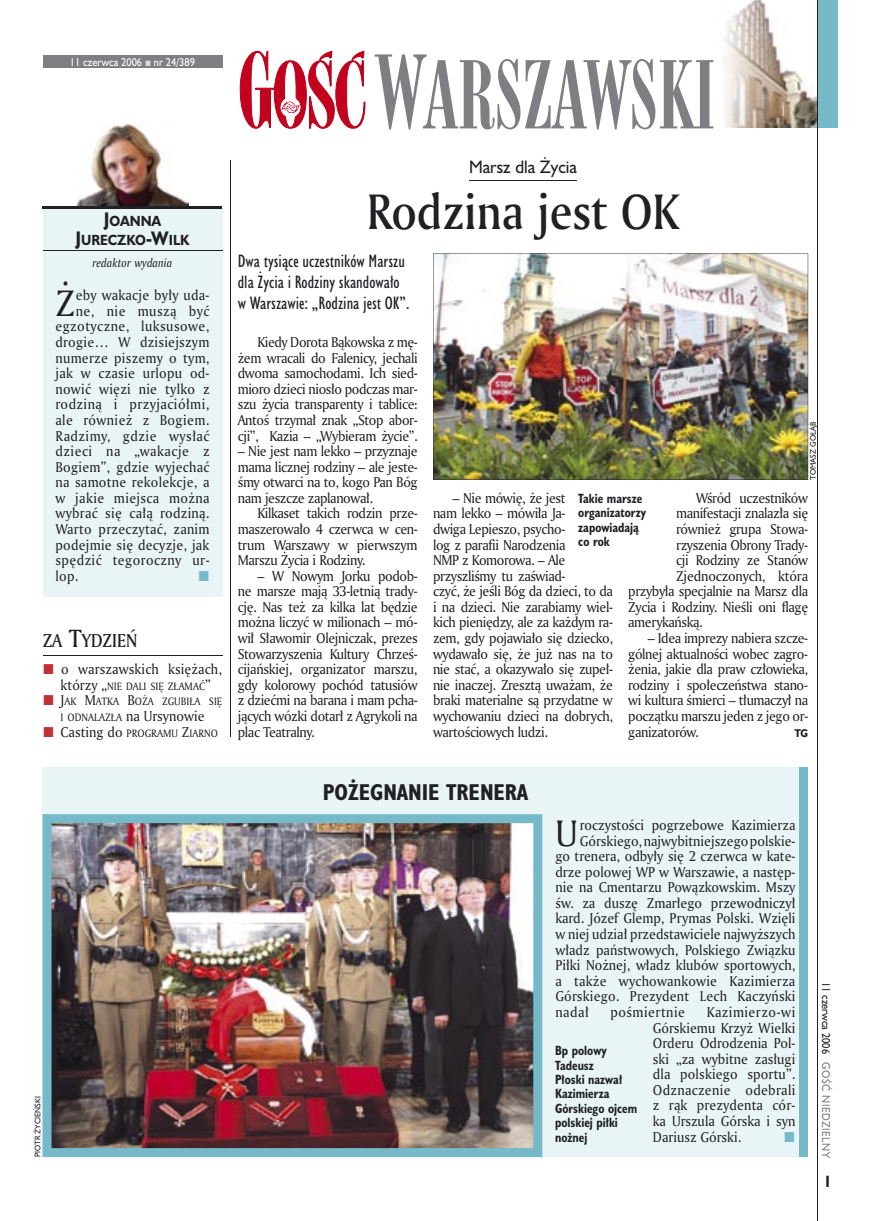
<style>
.page{position:relative;width:872px;height:1221px;background:#fff}
.page>*{position:absolute;margin:0;border:0;box-sizing:border-box;transform-origin:0 0}
.t1{font:90px "Modern 735 PL";letter-spacing:.01em;color:#7f7e83;scale:.9 1}
.t2{font:48px "Amerigo Md PL";color:#212125;scale:.9 1}
.t3{font:35.55px "Amerigo PL";color:#212125;scale:.94 1}
.t4{font:700 21px "Humanst 521 Cn PL";color:#212125}
.t5{font:18px "Amerigo Md PL";color:#212125;scale:.9 1}
.t6{font:16.5px/21px "Humanst 521 Cn PL";color:#212125}
.t7{font:16.5px "Humanst 521 PL";color:#212125;scale:.94 1}
.t8{font:700 15px "Humanst 521 Cn PL";color:#212125;scale:.94 1}
.t9{font:13.8px/15.6px "Amerigo PL";color:#212125;text-align:justify;scale:.94 1}
.t10{font:13.8px/15.6px "Amerigo PL";letter-spacing:-.03em;color:#212125;scale:.94 1}
.t11{font:13.8px "Amerigo PL";letter-spacing:.02em;color:#212125;scale:.94 1}
.t12{font:13.8px "Amerigo PL";letter-spacing:.035em;color:#212125;scale:.94 1}
.t13{font:13.8px "Amerigo PL";letter-spacing:.03em;color:#212125;scale:.94 1}
.t14{font:13.8px "Amerigo PL";letter-spacing:-.025em;color:#212125;scale:.94 1}
.t15{font:13.8px "Amerigo PL";letter-spacing:.04em;color:#212125;scale:.94 1}
.t16{font:700 13.5px/19.5px "Humanst 521 PL";color:#212125;text-align:center;scale:.9 1}
.t17{font:700 12.3px/14.4px "Humanst 521 Cn PL";color:#212125;scale:.94 1}
.t18{font:italic 11.7px "Amerigo PL";color:#212125;scale:.94 1}
.t19{font:10.5px "Humanst 521 PL";color:#fff;scale:.9 1}
.t20{font:10.5px "Humanst 521 PL";letter-spacing:.05em;color:#7f7e83;scale:.9 1}
.t21{font:10.5px "Humanst 521 PL";color:#212125;scale:.9 1}
.t22{font:10.35px/15.6px "Amerigo PL";color:#212125;scale:.94 1}
.t23{font:700 10.35px "Humanst 521 PL";color:#212125;scale:.9 1}
.t24{font:7.5px "Humanst 521 PL";color:#212125;scale:.94 1}
.s1{font-size:18px}
.s2{font-size:24px}
.s3{font-size:13.8px}
.s4{font-size:10.35px}
.s5{font-size:97.5px}
</style>
<div class="page">
<div style="left:43px;top:207px;width:179px;height:389px;background:#e9f4f6"></div>
<hr style="left:230px;top:160px;width:1px;height:576px;background:#212125">
<img style="left:724px;top:0;width:93px;height:128px">
<svg style="left:240px;top:51px;width:125px;height:78px"></svg>
<div style="left:43px;top:55px;width:179px;height:13px;background:#7f7e83"></div>
<div style="left:818px;top:0;width:19px;height:128px;background:#76baca"></div>
<hr style="left:817px;top:0;width:1px;height:1220px;background:#212125">
<hr style="left:469px;top:180px;width:108px;height:1px;background:#212125">
<div style="left:43px;top:767px;width:765px;height:389px;background:#e9f4f6"></div>
<img style="left:43px;top:814px;width:499px;height:342px">
<div style="left:799px;top:767px;width:9px;height:389px;background:#76baca"></div>
<img style="left:76px;top:123px;width:113px;height:83px">
<hr style="left:43px;top:206px;width:179px;height:2px;background:#212125">
<hr style="left:43px;top:209px;width:179px;height:1px;background:#212125">
<hr style="left:43px;top:250px;width:179px;height:1px;background:#212125">
<hr style="left:43px;top:655px;width:179px;height:1px;background:#212125">
<img style="left:433px;top:253px;width:375px;height:227px">
<p class="t19" style="left:70px;top:55px;width:140px">11 czerwca 2006 nr 24/389</p>
<p class="t16" style="left:75px;top:210px;width:128px"><span class="s1">J</span>OANNA<br><span class="s1">J</span>URECZKO<span class="s1">-W</span>ILK</p>
<p class="t18" style="left:93px;top:254px;width:86px">redaktor wydania</p>
<h3 class="t3" style="left:55px;top:279px;width:22px">Ż</h3>
<p class="t11" style="left:76px;top:286px;width:144px">eby wakacje były uda-</p>
<p class="t12" style="left:76px;top:302px;width:144px">ne, nie muszą być</p>
<p class="t12" style="left:55px;top:317px;width:165px">egzotyczne, luksusowe,</p>
<p class="t11" style="left:55px;top:333px;width:165px">drogie… W dzisiejszym</p>
<p class="t11" style="left:55px;top:348px;width:165px">numerze piszemy o tym,</p>
<p class="t11" style="left:55px;top:364px;width:165px">jak w czasie urlopu od-</p>
<p class="t11" style="left:55px;top:379px;width:165px">nowić więzi nie tylko z</p>
<p class="t12" style="left:55px;top:395px;width:165px">rodziną i przyjaciółmi,</p>
<p class="t13" style="left:55px;top:411px;width:165px">ale również z Bogiem.</p>
<p class="t12" style="left:55px;top:426px;width:165px">Radzimy, gdzie wysłać</p>
<p class="t15" style="left:55px;top:442px;width:165px">dzieci na „wakacje z</p>
<p class="t11" style="left:55px;top:457px;width:165px">Bogiem”, gdzie wyjechać</p>
<p class="t11" style="left:55px;top:473px;width:165px">na samotne rekolekcje, a</p>
<p class="t13" style="left:55px;top:488px;width:165px">w jakie miejsca można</p>
<p class="t11" style="left:55px;top:504px;width:165px">wybrać się całą rodziną.</p>
<p class="t11" style="left:55px;top:520px;width:165px">Warto przeczytać, zanim</p>
<p class="t11" style="left:55px;top:535px;width:165px">podejmie się decyzje, jak</p>
<p class="t12" style="left:55px;top:551px;width:165px">spędzić tegoroczny ur-</p>
<p class="t9" style="left:55px;top:567px;width:26px">lop.</p>
<h3 class="t5" style="left:43px;top:628px;width:107px">ZA <span class="s2">T</span>YDZIEŃ</h3>
<p class="t9" style="left:61px;top:661px;width:172px">o warszawskich księżach,</p>
<p class="t22" style="left:61px;top:678px;width:173px"><span class="s3">którzy „</span>NIE DALI SIĘ ZŁAMAĆ<span class="s3">”<br>J</span>AK <span class="s3">M</span>ATKA <span class="s3">B</span>OŻA ZGUBIŁA SIĘ</p>
<p class="t9" style="left:61px;top:707px;width:155px"><span class="s4">I ODNALAZŁA</span> na Ursynowie</p>
<p class="t22" style="left:61px;top:724px;width:169px"><span class="s3">Casting do</span> PROGRAMU <span class="s3">Z</span>IARNO</p>
<h1 class="t1" style="left:376px;top:40px;width:379px"><span class="s5">W</span>ARSZAWSKI</h1>
<p class="t7" style="left:469px;top:156px;width:116px">Marsz dla Życia</p>
<h2 class="t2" style="left:367px;top:180px;width:348px">Rodzina jest OK</h2>
<p class="t6" style="left:238px;top:250px;width:173px">Dwa tysiące uczestników Marszu dla Życia i Rodziny skandowało w Warszawie: „Rodzina jest OK”.</p>
<p class="t9" style="left:238px;top:334px;width:193px;text-indent:20px">Kiedy Dorota Bąkowska z mę&shy;żem wracali do Falenicy, jechali dwoma samochodami. Ich sied&shy;mioro dzieci niosło podczas mar&shy;szu życia transparenty i tablice:<br>Antoś trzymał znak „Stop abor&shy;cji”, Kazia – „Wybieram życie”.</p>
<p class="t9" style="left:238px;top:443px;width:193px">– Nie jest nam lekko – przyznaje mama licznej rodziny – ale jeste&shy;śmy otwarci na to, kogo Pan Bóg nam jeszcze zaplanował.</p>
<p class="t9" style="left:238px;top:505px;width:193px;text-indent:20px">Kilkaset takich rodzin prze&shy;maszerowało 4 czerwca w cen&shy;trum Warszawy w pierwszym Marszu Życia i Rodziny.</p>
<p class="t9" style="left:238px;top:567px;width:193px;text-indent:20px">– W Nowym Jorku podob&shy;ne marsze mają 33-letnią trady&shy;cję. Nas też za kilka lat będzie można liczyć w milionach – mó&shy;wił Sławomir Olejniczak, prezes Stowarzyszenia Kultury Chrześ&shy;cijańskiej, organizator marszu, gdy kolorowy pochód tatusiów z dziećmi na barana i mam pcha&shy;jących wózki dotarł z Agrykoli na plac Teatralny.</p>
<p class="t24" style="left:808px;top:480px;width:63px;rotate:-90deg">TOMASZ GOŁĄB</p>
<p class="t10" style="left:433px;top:489px;width:193px;text-indent:20px">– Nie mówię, że jest<br>nam lekko – mówiła Ja-<br>dwiga Lepieszo, psycho-<br>log z parafii Narodzenia<br>NMP z Komorowa. – Ale przyszliśmy tu zaświad-<br>czyć, że jeśli Bóg da dzieci, to da i na dzieci. Nie zarabiamy wiel&shy;kich pieniędzy, ale za każdym ra&shy;zem, gdy pojawiało się dziecko, wydawało się, że już nas na to nie stać, a okazywało się zupeł&shy;nie inaczej. Zresztą uważam, że braki materialne są przydatne w wychowaniu dzieci na dobrych, wartościowych ludzi.</p>
<p class="t10" style="left:695px;top:489px;width:121px">Wśród uczestników</p>
<p class="t17" style="left:578px;top:490px;width:74px">Takie marsze organizatorzy zapowiadają co rok</p>
<p class="t10" style="left:676px;top:505px;width:142px">manifestacji znalazła się</p>
<p class="t14" style="left:676px;top:520px;width:142px">również grupa Stowa-</p>
<p class="t10" style="left:676px;top:536px;width:142px">rzyszenia Obrony Trady-</p>
<p class="t10" style="left:676px;top:552px;width:142px">cji Rodziny ze Stanów</p>
<p class="t9" style="left:676px;top:567px;width:142px">Zjednoczonych, która</p>
<p class="t10" style="left:628px;top:583px;width:193px">przybyła specjalnie na Marsz dla</p>
<p class="t10" style="left:628px;top:598px;width:193px">Życia i Rodziny. Nieśli oni flagę</p>
<p class="t10" style="left:628px;top:614px;width:81px">amerykańską.</p>
<p class="t9" style="left:628px;top:630px;width:193px;text-indent:20px">– Idea imprezy nabiera szcze&shy;gólnej aktualności wobec zagro&shy;żenia, jakie dla praw człowieka, rodziny i społeczeństwa stano&shy;wi kultura śmierci – tłumaczył na początku marszu jeden z jego or&shy;ganizatorów.</p>
<p class="t23" style="left:794px;top:725px;width:17px">TG</p>
<p class="t24" style="left:32px;top:1156px;width:66px;rotate:-90deg">PIOTR ŻYCIEŃSKI</p>
<h3 class="t4" style="left:323px;top:777px;width:207px">POŻEGNANIE TRENERA</h3>
<h3 class="t3" style="left:555px;top:809px;width:25px">U</h3>
<p class="t9" style="left:580px;top:816px;width:231px">roczystości pogrzebowe Kazimierza</p>
<p class="t9" style="left:580px;top:832px;width:231px">Górskiego, najwybitniejszego polskie-</p>
<p class="t9" style="left:555px;top:848px;width:257px">go trenera, odbyły się 2 czerwca w kate-</p>
<p class="t9" style="left:555px;top:863px;width:257px">drze polowej WP w Warszawie, a następ-</p>
<p class="t9" style="left:555px;top:879px;width:257px">nie na Cmentarzu Powązkowskim. Mszy</p>
<p class="t9" style="left:555px;top:894px;width:257px">św. za duszę Zmarłego przewodniczył</p>
<p class="t9" style="left:555px;top:910px;width:257px">kard. Józef Glemp, Prymas Polski. Wzięli</p>
<p class="t9" style="left:555px;top:925px;width:257px">w niej udział przedstawiciele najwyższych</p>
<p class="t9" style="left:555px;top:941px;width:257px">władz państwowych, Polskiego Związku</p>
<p class="t9" style="left:555px;top:957px;width:257px">Piłki Nożnej, władz klubów sportowych,</p>
<p class="t9" style="left:555px;top:972px;width:257px">a także wychowankowie Kazimierza</p>
<p class="t9" style="left:555px;top:988px;width:257px">Górskiego. Prezydent Lech Kaczyński</p>
<p class="t9" style="left:555px;top:1003px;width:37px">nadał</p>
<p class="t12" style="left:610px;top:1002px;width:81px">pośmiertnie</p>
<p class="t9" style="left:653px;top:1003px;width:153px;text-indent:54px">Kazimierzo-wi Górskiemu Krzyż Wielki Orderu Odrodzenia Pol&shy;ski „za wybitne zasługi dla polskiego sportu”.<br>Odznaczenie odebrali z rąk prezydenta cór&shy;ka Urszula Górska i syn Dariusz Górski.</p>
<p class="t17" style="left:555px;top:1042px;width:89px">Bp polowy<br>Tadeusz<br>Płoski nazwał<br>Kazimierza<br>Górskiego ojcem polskiej piłki nożnej</p>
<p class="t21" style="left:833px;top:981px;width:82px;rotate:90deg">11 czerwca 2006</p>
<p class="t20" style="left:833px;top:1062px;width:108px;rotate:90deg">GOŚĆ NIEDZIELNY</p>
<p class="t8" style="left:825px;top:1171px;width:6px">I</p>
</div>
